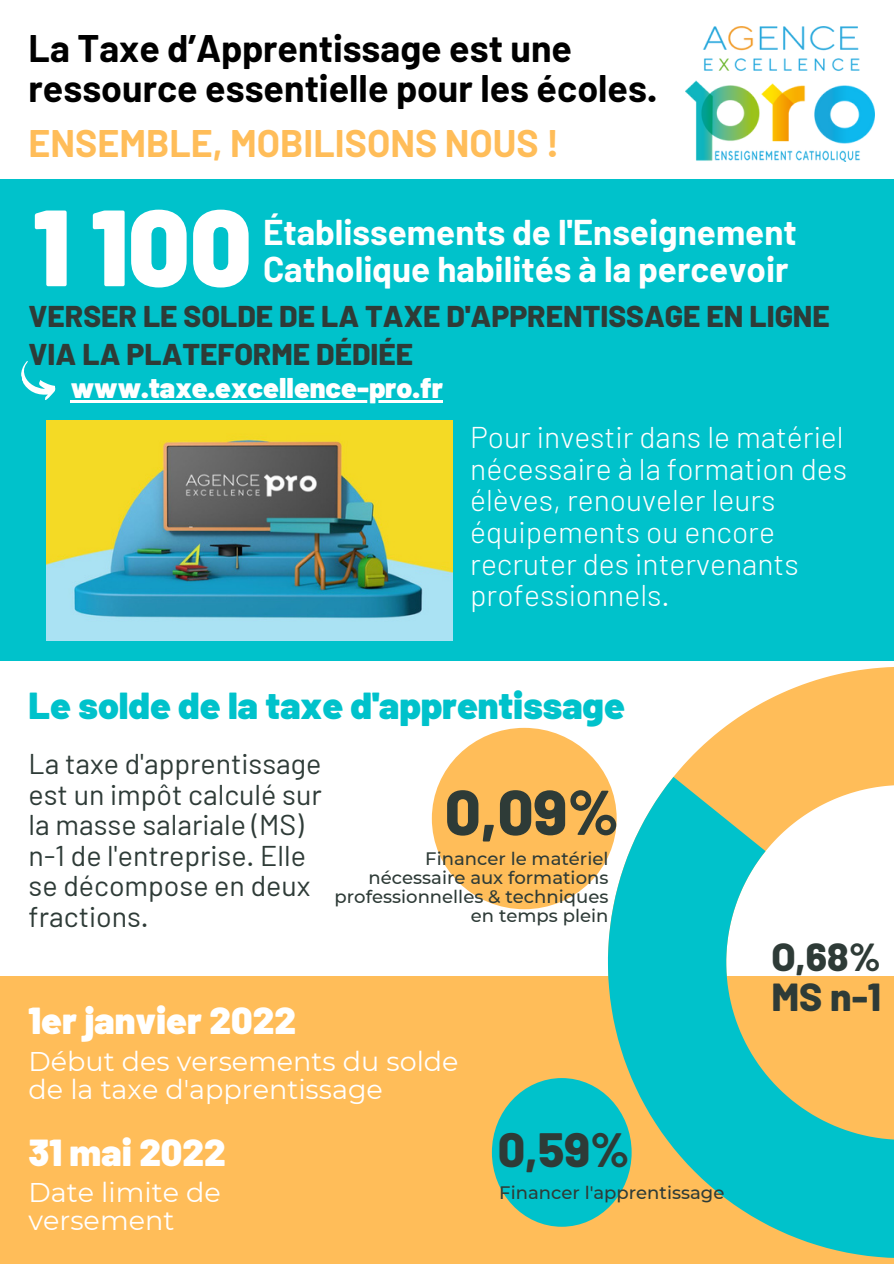
<style>
.page{position:relative;width:894px;height:1264px;background:#fff}
.page>*{position:absolute;margin:0;border:0;box-sizing:border-box;transform-origin:0 0}
.t1{font:900 108.15px "Barlow";color:#fff}
.t2{font:800 63.15px "Barlow";color:#2e3b37}
.t3{font:800 48px "Barlow";color:#2e3b37}
.t4{font:800 39px "Barlow";color:#2e3b37}
.t5{font:700 37.5px/39.5px "Barlow";color:#000}
.t6{font:900 37.5px "Barlow";color:#00c2cb}
.t7{font:700 37.5px "Barlow";color:#ffbd59}
.t8{font:900 37.5px "Barlow";color:#fff}
.t9{font:700 34.95px/37.2px "Barlow";color:#fff}
.t10{font:300 30px/31.5px "Barlow";color:#fff}
.t11{font:800 30px/38.2px "Barlow";color:#2e3b37}
.t12{font:28.65px/30.5px "Barlow";color:#2e3b37;text-align:justify}
.t13{font:900 28.5px "Barlow";color:#fff}
.t14{font:27px/28.2px "Montserrat";color:#fff}
.t15{font:500 18px/19.2px "Montserrat";color:#2e3b37;text-align:right}
</style>
<div class="page">
<div style="left:0;top:179px;width:893px;height:482px;background:#00c2cb"></div>
<div style="left:0;top:976px;width:893px;height:287px;background:#ffbd59"></div>
<svg style="left:602px;top:667px;width:291px;height:108px;fill:#ffbd59"></svg>
<svg style="left:602px;top:775px;width:291px;height:482px"></svg>
<div style="left:431px;top:727px;width:185px;height:182px;background:#ffbd59;border-radius:50%"></div>
<div style="left:491px;top:1078px;width:140px;height:148px;background:#00c2cb;border-radius:50%"></div>
<img style="left:685px;top:26px;width:189px;height:135px">
<svg style="left:21px;top:361px;width:35px;height:39px"></svg>
<img style="left:47px;top:420px;width:405px;height:221px">
<hr style="left:71px;top:400px;width:372px;height:2px;background:#fff">
<p class="t5" style="left:29px;top:28px;width:629px">La Taxe d’Apprentissage est une ressource essentielle pour les écoles.</p>
<p class="t7" style="left:29px;top:120px;width:532px">ENSEMBLE, MOBILISONS NOUS !</p>
<p class="t1" style="left:34px;top:178px;width:220px">1 100</p>
<p class="t9" style="left:263px;top:212px;width:535px">Établissements de l'Enseignement<br>Catholique habilités à la percevoir</p>
<p class="t11" style="left:29px;top:295px;width:802px">VERSER LE SOLDE DE LA TAXE D'APPRENTISSAGE EN LIGNE<br>VIA LA PLATEFORME DÉDIÉE</p>
<p class="t13" style="left:71px;top:369px;width:373px">www.taxe.excellence-pro.fr</p>
<p class="t10" style="left:470px;top:420px;width:378px">Pour investir dans le matériel nécessaire à la formation des élèves, renouveler leurs équipements ou encore recruter des intervenants professionnels.</p>
<p class="t6" style="left:29px;top:681px;width:597px">Le solde de la taxe d'apprentissage</p>
<p class="t12" style="left:29px;top:747px;width:294px">La taxe d'apprentissage est un impôt calculé sur la masse salariale (MS)</p>
<p class="t12" style="left:29px;top:839px;width:283px;text-align:left">n-1 de l'entreprise. Elle se décompose en deux fractions.</p>
<p class="t2" style="left:444px;top:771px;width:175px">0,09%</p>
<p class="t15" style="left:334px;top:848px;width:275px">Financer le matériel nécessaire aux formations professionnelles &amp; techniques en temps plein</p>
<p class="t8" style="left:29px;top:996px;width:269px">1er janvier 2022</p>
<p class="t14" style="left:29px;top:1047px;width:431px">Début des versements du solde de la taxe d'apprentissage</p>
<p class="t8" style="left:29px;top:1128px;width:199px">31 mai 2022</p>
<p class="t14" style="left:29px;top:1178px;width:194px">Date limite de versement</p>
<p class="t3" style="left:497px;top:1119px;width:133px">0,59%</p>
<p class="t15" style="left:499px;top:1182px;width:226px">Financer l'apprentissage</p>
<p class="t4" style="left:771px;top:932px;width:111px">O,68%</p>
<p class="t4" style="left:771px;top:971px;width:111px">MS n-1</p>
</div>
